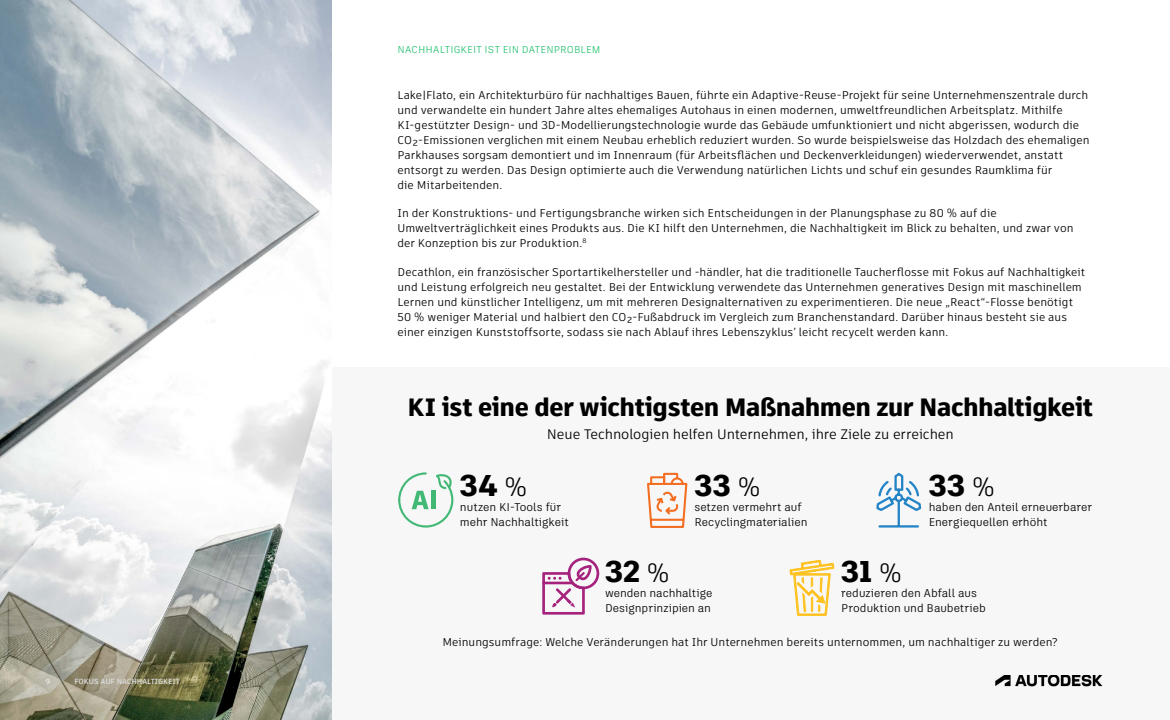
<style>
.page{position:relative;width:1170px;height:720px;background:#fff}
.page>*{position:absolute;margin:0;border:0;box-sizing:border-box;transform-origin:0 0}
.t1{font:800 30px "Artifakt Legend";letter-spacing:.01em;color:#000}
.t2{font:800 25px "Artifakt Element";letter-spacing:-.015em;color:#000}
.t3{font:13.75px "Artifakt Element";letter-spacing:-.01em;color:#000}
.t4{font:11.25px/15px "Artifakt Element";color:#000}
.t5{font:11.25px/15px "Artifakt Legend";color:#000}
.t6{font:10px "Artifakt Legend";letter-spacing:.01em;color:#2bc275}
.t7{font:700 7.5px "Artifakt Element";color:#dcddde}
.t8{font:7.5px "Artifakt Element";color:#fff}
.s1{font-weight:400;font-size:25px}
</style>
<div class="page">
<div style="left:332px;top:367px;width:838px;height:353px;background:#f7f7f8"></div>
<img style="left:0;top:0;width:332px;height:720px">
<img style="left:995px;top:675px;width:107px;height:11px">
<svg style="left:398px;top:472px;width:56px;height:56px"></svg>
<div style="left:431px;top:491px;width:5px;height:18px;background:#42b875"></div>
<svg style="left:647px;top:472px;width:41px;height:56px"></svg>
<svg style="left:876px;top:472px;width:46px;height:56px"></svg>
<svg style="left:542px;top:558px;width:57px;height:57px"></svg>
<svg style="left:789px;top:559px;width:46px;height:57px"></svg>
<p class="t8" style="left:46px;top:676px;width:6px">9</p>
<p class="t7" style="left:74px;top:676px;width:107px">FOKUS AUF NACHHALTIGKEIT</p>
<p class="t6" style="left:398px;top:42px;width:205px">NACHHALTIGKEIT IST EIN DATENPROBLEM</p>
<p class="t4" style="left:398px;top:87px;width:694px">Lake|Flato, ein Architekturbüro für nachhaltiges Bauen, führte ein Adaptive-Reuse-Projekt für seine Unternehmenszentrale durch und verwandelte ein hundert Jahre altes ehemaliges Autohaus in einen modernen, umweltfreundlichen Arbeitsplatz. Mithilfe KI-gestützter Design- und 3D-Modellierungstechnologie wurde das Gebäude umfunktioniert und nicht abgerissen, wodurch die CO₂-Emissionen verglichen mit einem Neubau erheblich reduziert wurden. So wurde beispielsweise das Holzdach des ehemaligen Parkhauses sorgsam demontiert und im Innenraum (für Arbeitsflächen und Deckenverkleidungen) wiederverwendet, anstatt entsorgt zu werden. Das Design optimierte auch die Verwendung natürlichen Lichts und schuf ein gesundes Raumklima für<br>die Mitarbeitenden.</p>
<p class="t4" style="left:398px;top:206px;width:678px">In der Konstruktions- und Fertigungsbranche wirken sich Entscheidungen in der Planungsphase zu 80 % auf die<br>Umweltverträglichkeit eines Produkts aus. Die KI hilft den Unternehmen, die Nachhaltigkeit im Blick zu behalten, und zwar von der Konzeption bis zur Produktion.<sup>8</sup></p>
<p class="t4" style="left:398px;top:264px;width:689px">Decathlon, ein französischer Sportartikelhersteller und -händler, hat die traditionelle Taucherflosse mit Fokus auf Nachhaltigkeit und Leistung erfolgreich neu gestaltet. Bei der Entwicklung verwendete das Unternehmen generatives Design mit maschinellem Lernen und künstlicher Intelligenz, um mit mehreren Designalternativen zu experimentieren. Die neue „React“-Flosse benötigt 50 % weniger Material und halbiert den CO₂-Fußabdruck im Vergleich zum Branchenstandard. Darüber hinaus besteht sie aus einer einzigen Kunststoffsorte, sodass sie nach Ablauf ihres Lebenszyklus’ leicht recycelt werden kann.</p>
<h2 class="t2" style="left:408px;top:390px;width:687px">KI ist eine der wichtigsten Maßnahmen zur Nachhaltigkeit</h2>
<p class="t3" style="left:547px;top:424px;width:408px">Neue Technologien helfen Unternehmen, ihre Ziele zu erreichen</p>
<h1 class="t1" style="left:460px;top:464px;width:69px">34 <span class="s1">%</span></h1>
<p class="t5" style="left:460px;top:499px;width:110px">nutzen KI-Tools für mehr Nachhaltigkeit</p>
<h1 class="t1" style="left:694px;top:464px;width:68px">33 <span class="s1">%</span></h1>
<p class="t5" style="left:694px;top:499px;width:115px">setzen vermehrt auf<br>Recyclingmaterialien</p>
<h1 class="t1" style="left:605px;top:551px;width:66px">32 <span class="s1">%</span></h1>
<p class="t5" style="left:605px;top:586px;width:109px">wenden nachhaltige<br>Designprinzipien an</p>
<h1 class="t1" style="left:929px;top:464px;width:68px">33 <span class="s1">%</span></h1>
<p class="t5" style="left:929px;top:499px;width:165px">haben den Anteil erneuerbarer<br>Energiequellen erhöht</p>
<h1 class="t1" style="left:841px;top:551px;width:62px">31 <span class="s1">%</span></h1>
<p class="t5" style="left:841px;top:586px;width:146px">reduzieren den Abfall aus<br>Produktion und Baubetrieb</p>
<p class="t4" style="left:442px;top:634px;width:617px">Meinungsumfrage: Welche Veränderungen hat Ihr Unternehmen bereits unternommen, um nachhaltiger zu werden?</p>
</div>
